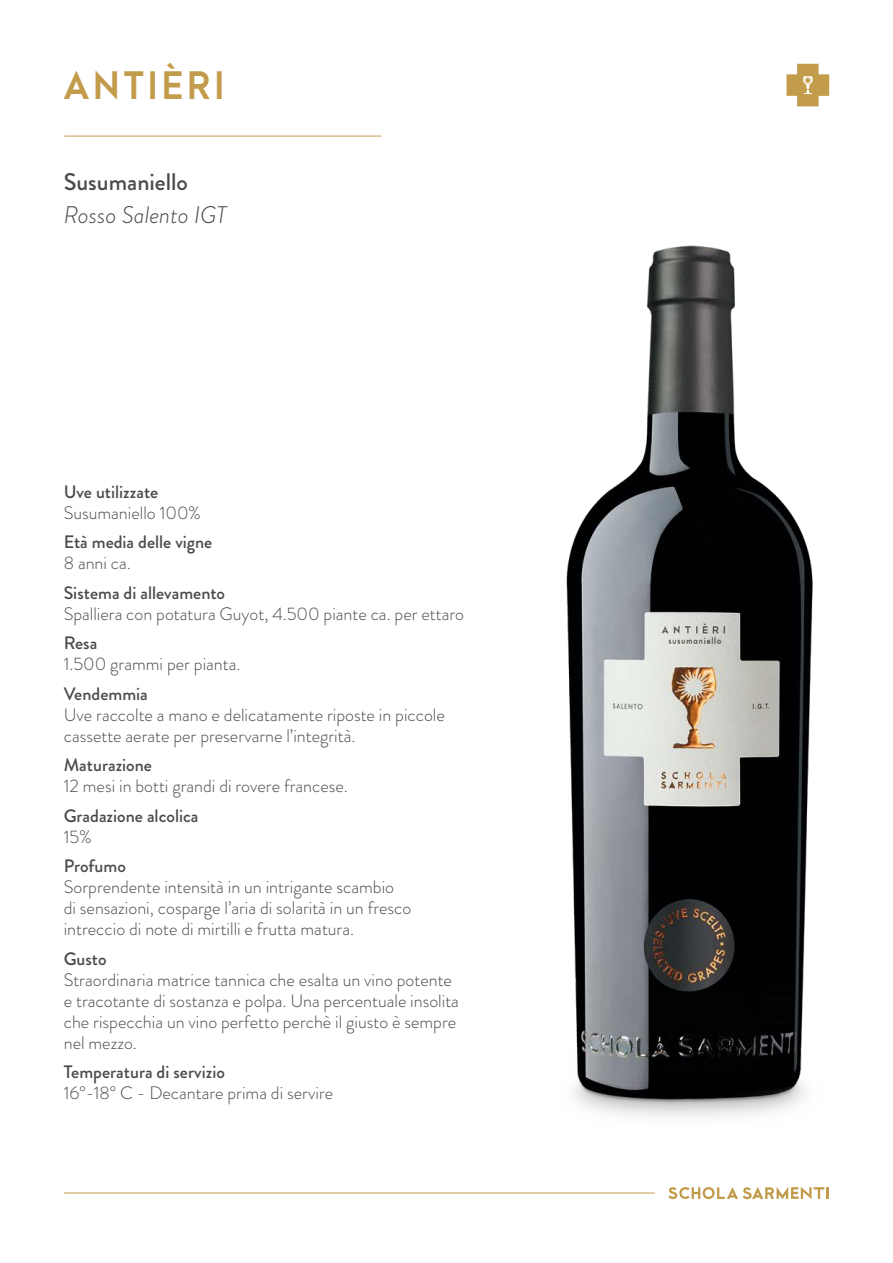
<style>
.page{position:relative;width:893px;height:1263px;background:#fff}
.page>*{position:absolute;margin:0;border:0;box-sizing:border-box;transform-origin:0 0}
.t1{font:700 36px "Arca Majora 3";letter-spacing:.11em;color:#c29b4b}
.t2{font:italic 300 24px "Brandon Grotesque";color:#4a4a49}
.t3{font:500 24px "Brandon Grotesque";color:#4a4a49}
.t4{font:300 18px/21px "Brandon Grotesque";color:#4a4a49}
.t5{font:500 18px "Brandon Grotesque";color:#4a4a49}
</style>
<div class="page">
<hr style="left:64px;top:136px;width:317px;height:1px;background:#c29b4b">
<svg style="left:668px;top:1187px;width:161px;height:12px"></svg>
<svg style="left:786px;top:64px;width:43px;height:42px"></svg>
<hr style="left:64px;top:1193px;width:591px;height:1px;background:#c29b4b">
<img style="left:566px;top:245px;width:247px;height:872px">
<h1 class="t1" style="left:64px;top:54px;width:162px">ANTIÈRI</h1>
<h2 class="t3" style="left:64px;top:165px;width:126px">Susumaniello</h2>
<h2 class="t2" style="left:64px;top:198px;width:164px">Rosso Salento IGT</h2>
<p class="t5" style="left:64px;top:479px;width:96px">Uve utilizzate</p>
<p class="t4" style="left:64px;top:502px;width:139px">Susumaniello 100%</p>
<p class="t5" style="left:64px;top:529px;width:150px">Età media delle vigne</p>
<p class="t4" style="left:64px;top:552px;width:69px">8 anni ca.</p>
<p class="t5" style="left:64px;top:580px;width:163px">Sistema di allevamento</p>
<p class="t4" style="left:64px;top:603px;width:402px">Spalliera con potatura Guyot, 4.500 piante ca. per ettaro</p>
<p class="t5" style="left:64px;top:630px;width:35px">Resa</p>
<p class="t4" style="left:64px;top:654px;width:178px">1.500 grammi per pianta.</p>
<p class="t5" style="left:64px;top:681px;width:86px">Vendemmia</p>
<p class="t4" style="left:64px;top:704px;width:383px">Uve raccolte a mano e delicatamente riposte in piccole cassette aerate per preservarne l’integrità.</p>
<p class="t5" style="left:64px;top:753px;width:90px">Maturazione</p>
<p class="t4" style="left:64px;top:776px;width:286px">12 mesi in botti grandi di rovere francese.</p>
<p class="t5" style="left:64px;top:803px;width:136px">Gradazione alcolica</p>
<p class="t4" style="left:64px;top:826px;width:29px">15%</p>
<p class="t5" style="left:64px;top:854px;width:64px">Profumo</p>
<p class="t4" style="left:64px;top:877px;width:349px">Sorprendente intensità in un intrigante scambio<br>di sensazioni, cosparge l’aria di solarità in un fresco intreccio di note di mirtilli e frutta matura.</p>
<p class="t5" style="left:64px;top:946px;width:44px">Gusto</p>
<p class="t4" style="left:64px;top:969px;width:397px">Straordinaria matrice tannica che esalta un vino potente e tracotante di sostanza e polpa. Una percentuale insolita che rispecchia un vino perfetto perchè il giusto è sempre nel mezzo.</p>
<p class="t5" style="left:64px;top:1060px;width:163px">Temperatura di servizio</p>
<p class="t4" style="left:64px;top:1083px;width:271px">16°-18° C - Decantare prima di servire</p>
</div>
